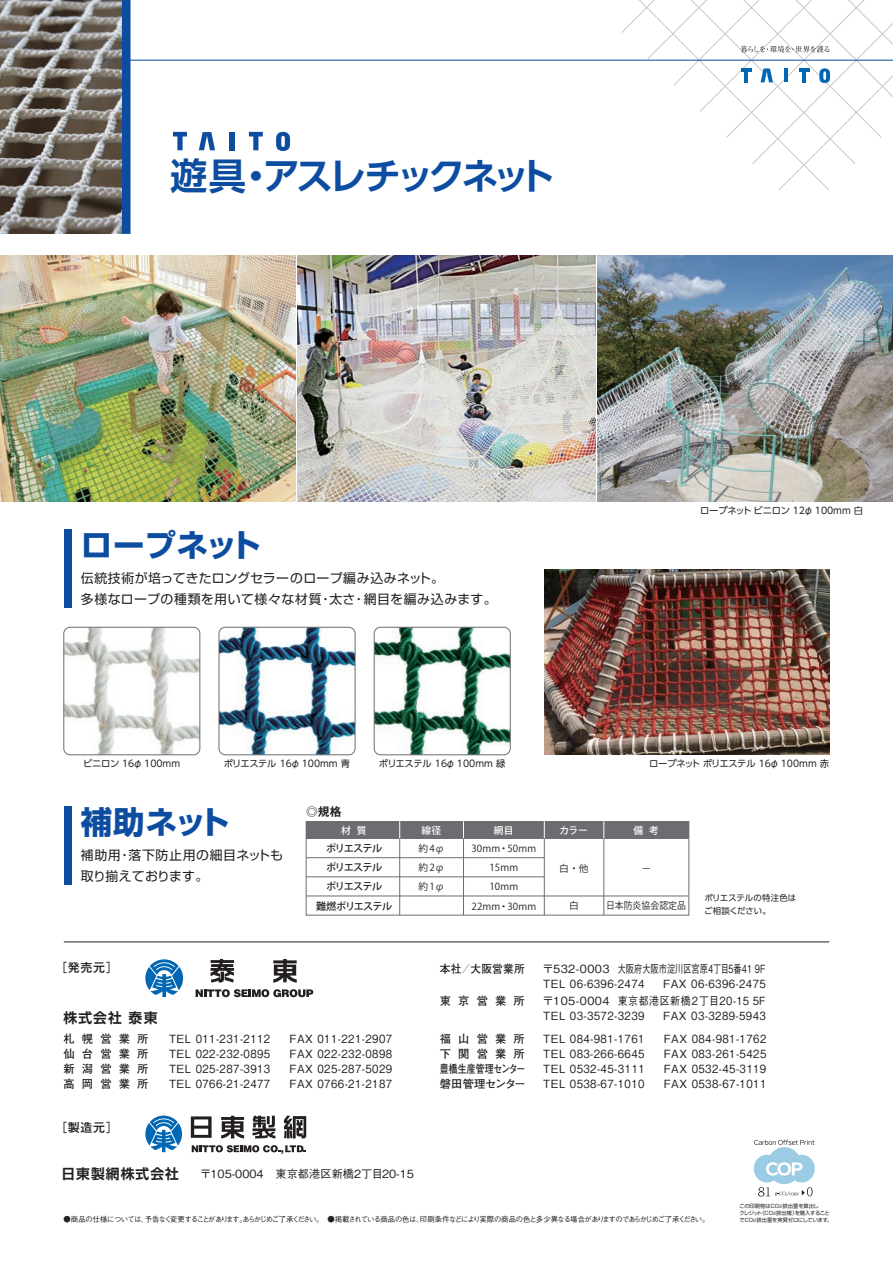
<style>
.page{position:relative;width:893px;height:1263px;background:#fff}
.page>*{position:absolute;margin:0;border:0;box-sizing:border-box;transform-origin:0 0}
.t1{font:700 37.2px "UD Shin Go Pr 6 De";letter-spacing:-.115em;color:#0d4da1}
.t2{font:700 31.5px "Shin Go Pr 6";letter-spacing:.005em;color:#0d4da1}
.t3{font:700 13.8px "Shin Go Pr 6 De";letter-spacing:.075em;color:#231f20}
.t4{font:12.9px/21px "Shin Go Pr 6";letter-spacing:.03em;color:#231f20}
.t5{font:500 12px "Gothic MB101 Pr 6";letter-spacing:.05em;color:#231f20}
.t6{font:700 11.7px "Gothic MB101 Pr 6 De";color:#231f20}
.t7{font:500 11.25px/15px "Gothic BBB Pr 6";letter-spacing:.04em;color:#231f20;text-align:justify}
.t8{font:500 11.25px/15px "Gothic BBB Pr 6";color:#231f20}
.t9{font:700 11.25px/15px "Futo Go B101 Pr 6";letter-spacing:.635em;color:#231f20;text-align:justify}
.t10{font:700 11.25px "Futo Go B101 Pr 6";letter-spacing:.635em;color:#231f20;scale:.95 1}
.t11{font:500 10.2px/19.2px "Koz Go Pr 6 N";letter-spacing:-.09em;color:#231f20;text-align:center}
.t12{font:9.75px/19.2px "Koz Go Pr 6 N";letter-spacing:.015em;color:#231f20;text-align:justify}
.t13{font:500 9.75px "Koz Go Pr 6 N";color:#fff}
.t14{font:9.75px "Koz Go Pr 6 N";letter-spacing:.015em;color:#231f20;scale:.9 1}
.t15{font:9.3px "UD Shin Go Pr 6";letter-spacing:-.015em;color:#231f20}
.t16{font:8.4px/12px "UD Shin Go Pr 6";color:#231f20}
.t17{font:500 7.5px "Gothic BBB Pr 6";letter-spacing:-.12em;color:#231f20}
.t18{font:5.25px/6.8px "Shin Go Pr 6";letter-spacing:-.01em;color:#231f20}
.s1{font-weight:400}
.s2{font-size:4.2px}
</style>
<div class="page">
<img style="left:65px;top:627px;width:135px;height:128px">
<div style="left:63px;top:627px;width:137px;height:128px;border:1px solid #6c6d70;border-radius:6px"></div>
<img style="left:219px;top:627px;width:136px;height:128px">
<div style="left:219px;top:627px;width:136px;height:128px;border:1px solid #6c6d70;border-radius:6px"></div>
<img style="left:374px;top:627px;width:135px;height:128px">
<div style="left:374px;top:627px;width:137px;height:128px;border:1px solid #6c6d70;border-radius:6px"></div>
<img style="left:0;top:255px;width:296px;height:247px">
<img style="left:298px;top:255px;width:297px;height:247px">
<img style="left:597px;top:255px;width:296px;height:247px">
<img style="left:544px;top:570px;width:285px;height:185px">
<hr style="left:0;top:60px;width:893px;height:1px;background:#0d4da1">
<img style="left:0;top:0;width:122px;height:234px">
<svg style="left:122px;top:0;width:9px;height:234px;background:#1956a5"></svg>
<svg style="left:606px;top:0;width:287px;height:190px"></svg>
<div style="left:64px;top:529px;width:7px;height:79px;background:#0d4da1"></div>
<div style="left:306px;top:821px;width:383px;height:17px;background:#6c6d70"></div>
<hr style="left:306px;top:857px;width:238px;height:1px;background:#6c6d70">
<hr style="left:306px;top:876px;width:238px;height:1px;background:#6c6d70">
<hr style="left:306px;top:896px;width:383px;height:1px;background:#6c6d70">
<svg style="left:399px;top:821px;width:1px;height:17px"></svg>
<svg style="left:463px;top:821px;width:1px;height:17px"></svg>
<svg style="left:544px;top:821px;width:1px;height:17px"></svg>
<svg style="left:604px;top:821px;width:1px;height:17px"></svg>
<hr style="left:399px;top:838px;width:1px;height:77px;background:#6c6d70">
<hr style="left:463px;top:838px;width:1px;height:77px;background:#6c6d70">
<hr style="left:544px;top:838px;width:1px;height:77px;background:#6c6d70">
<hr style="left:604px;top:838px;width:1px;height:77px;background:#6c6d70">
<div style="left:64px;top:806px;width:7px;height:78px;background:#0d4da1"></div>
<svg style="left:173px;top:132px;width:14px;height:18px"></svg>
<svg style="left:249px;top:132px;width:14px;height:18px"></svg>
<div style="left:230px;top:132px;width:5px;height:18px;background:#0d4da1"></div>
<svg style="left:199px;top:132px;width:16px;height:18px"></svg>
<svg style="left:276px;top:132px;width:14px;height:19px"></svg>
<hr style="left:64px;top:942px;width:765px;height:1px;background:#231f20">
<svg style="left:191px;top:1116px;width:21px;height:22px"></svg>
<svg style="left:221px;top:1116px;width:23px;height:22px"></svg>
<svg style="left:252px;top:1116px;width:23px;height:22px"></svg>
<svg style="left:284px;top:1116px;width:22px;height:22px"></svg>
<svg style="left:145px;top:1115px;width:37px;height:37px"></svg>
<svg style="left:192px;top:1145px;width:114px;height:9px"></svg>
<svg style="left:145px;top:959px;width:38px;height:38px"></svg>
<svg style="left:273px;top:959px;width:24px;height:24px"></svg>
<svg style="left:211px;top:959px;width:23px;height:23px"></svg>
<svg style="left:196px;top:989px;width:117px;height:8px"></svg>
<svg style="left:754px;top:1140px;width:61px;height:56px"></svg>
<h1 class="t1" style="left:170px;top:146px;width:387px">遊具・アスレチックネット</h1>
<h2 class="t2" style="left:81px;top:520px;width:182px">ロープネット</h2>
<p class="t4" style="left:81px;top:567px;width:417px">伝統技術が培ってきたロングセラーのロープ編み込みネット。<br>多様なロープの種類を用いて様々な材質・太さ・網目を編み込みます。</p>
<p class="t15" style="left:700px;top:503px;width:165px">ロープネット ビニロン 12φ 100mm 白</p>
<p class="t15" style="left:83px;top:756px;width:99px">ビニロン 16φ 100mm</p>
<p class="t15" style="left:224px;top:756px;width:128px">ポリエステル 16φ 100mm 青</p>
<p class="t15" style="left:379px;top:756px;width:128px">ポリエステル 16φ 100mm 緑</p>
<p class="t15" style="left:649px;top:756px;width:182px">ロープネット ポリエステル 16φ 100mm 赤</p>
<h2 class="t2" style="left:81px;top:797px;width:150px">補助ネット</h2>
<p class="t6" style="left:306px;top:802px;width:37px">◎規格</p>
<p class="t13" style="left:341px;top:824px;width:27px">材 質</p>
<p class="t13" style="left:421px;top:824px;width:21px">線径</p>
<p class="t13" style="left:494px;top:824px;width:21px">網目</p>
<p class="t13" style="left:559px;top:824px;width:30px">カラー</p>
<p class="t13" style="left:633px;top:824px;width:27px">備 考</p>
<p class="t4" style="left:81px;top:843px;width:204px">補助用・落下防止用の細目ネットも取り揃えております。</p>
<p class="t11" style="left:316px;top:839px;width:78px">ポリエステル<br>ポリエステル<br>ポリエステル<br>難燃ポリエステル</p>
<p class="t12" style="left:418px;top:839px;width:28px">約4φ約2φ約1φ</p>
<p class="t12" style="left:471px;top:839px;width:66px;text-align:center">30mm・50mm<br>15mm<br>10mm<br>22mm・30mm</p>
<p class="t12" style="left:559px;top:859px;width:31px">白・他</p>
<p class="t12" style="left:569px;top:896px;width:11px">白</p>
<p class="t14" style="left:606px;top:900px;width:90px">日本防炎協会認定品</p>
<p class="t12" style="left:641px;top:859px;width:11px">－</p>
<p class="t16" style="left:704px;top:892px;width:93px">ポリエステルの特注色はご相談ください。</p>
<p class="t5" style="left:55px;top:957px;width:64px"><span class="s1">［</span>発売元<span class="s1">］</span></p>
<p class="t3" style="left:63px;top:1006px;width:96px">株式会社 泰東</p>
<p class="t10" style="left:440px;top:960px;width:91px">本社／大阪営業所</p>
<p class="t9" style="left:440px;top:993px;width:87px">東京営業所</p>
<p class="t8" style="left:542px;top:961px;width:224px">〒532-0003 大阪府大阪市淀川区宮原4丁目５番41 9F<br>TEL 06-6396-2474</p>
<p class="t7" style="left:663px;top:976px;width:104px">FAX 06-6396-2475</p>
<p class="t7" style="left:542px;top:993px;width:225px">〒105-0004 東京都港区新橋2丁目20-15 5F<br>TEL 03-3572-3239</p>
<p class="t7" style="left:663px;top:1008px;width:104px">FAX 03-3289-5943</p>
<p class="t9" style="left:63px;top:1031px;width:87px">札幌営業所仙台営業所新潟営業所高岡営業所</p>
<p class="t7" style="left:543px;top:1031px;width:103px">TEL 084-981-1761<br>TEL 083-266-6645<br>TEL 0532-45-3111<br>TEL 0538-67-1010</p>
<p class="t7" style="left:664px;top:1031px;width:104px">FAX 084-981-1762<br>FAX 083-261-5425<br>FAX 0532-45-3119<br>FAX 0538-67-1011</p>
<p class="t9" style="left:440px;top:1031px;width:87px">福山営業所下関営業所豊橋生産管理センター磐田管理センター</p>
<p class="t7" style="left:169px;top:1031px;width:103px">TEL 011-231-2112<br>TEL 022-232-0895<br>TEL 025-287-3913<br>TEL 0766-21-2477</p>
<p class="t7" style="left:289px;top:1031px;width:104px">FAX 011-221-2907<br>FAX 022-232-0898<br>FAX 025-287-5029<br>FAX 0766-21-2187</p>
<p class="t5" style="left:55px;top:1117px;width:64px"><span class="s1">［</span>製造元<span class="s1">］</span></p>
<p class="t3" style="left:62px;top:1162px;width:119px">日東製網株式会社</p>
<p class="t8" style="left:200px;top:1165px;width:215px">〒105-0004 東京都港区新橋2丁目20-15</p>
<p class="t17" style="left:63px;top:1213px;width:647px">●商品の仕様については、予告なく変更することがあります。あらかじめご了承ください。　●掲載されている商品の色は、印刷条件などにより実際の商品の色と多少異なる場合がありますのであらかじめご了承ください。</p>
<p class="t18" style="left:739px;top:1202px;width:95px">この印刷物はCO<span class="s2">2</span>排出量を算出し<br>クレジット（CO<span class="s2">2</span>排出権）を購入することでCO<span class="s2">2</span>排出量を実質ゼロにしています。</p>
</div>
